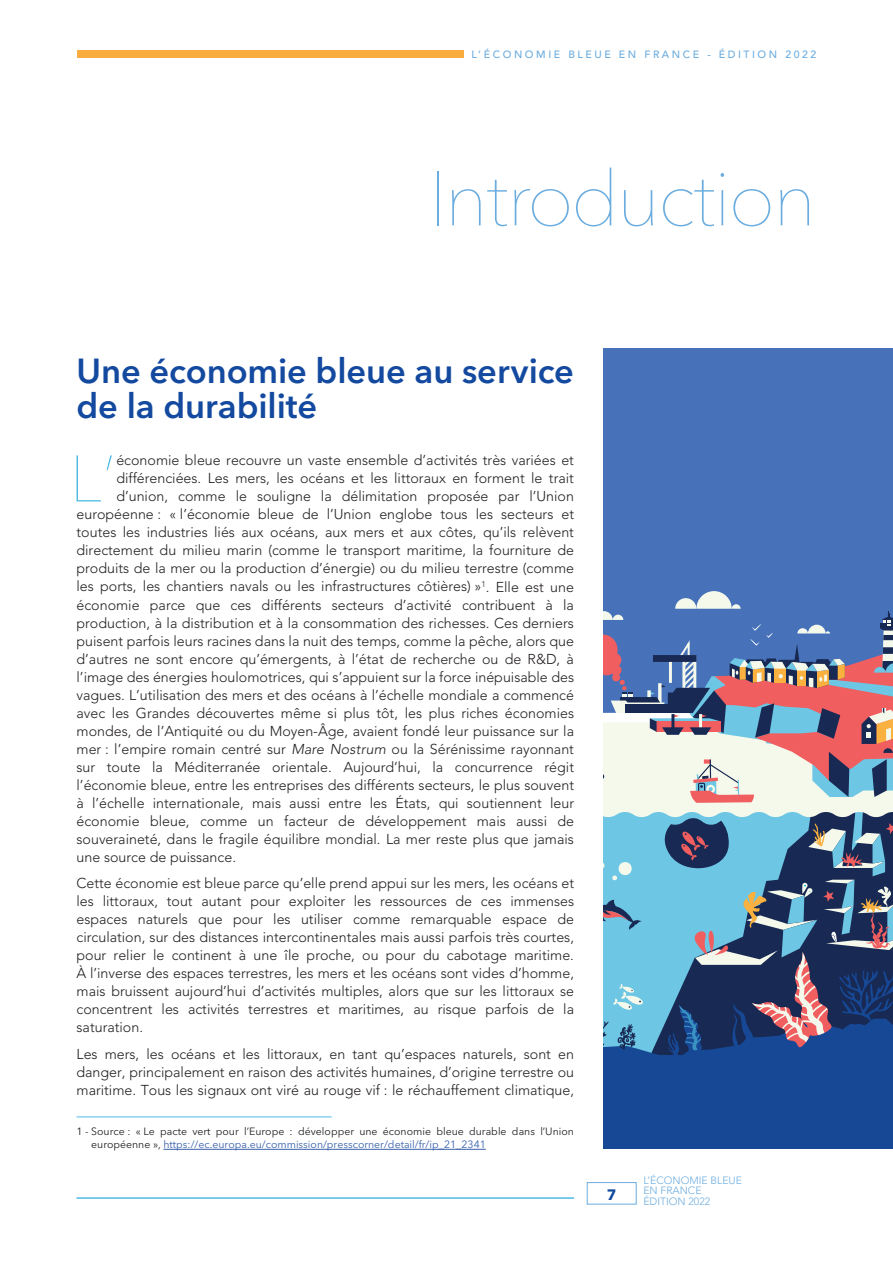
<style>
.page{position:relative;width:893px;height:1263px;background:#fff}
.page>*{position:absolute;margin:0;border:0;box-sizing:border-box;transform-origin:0 0}
.t1{font:200 76.5px "Avenir Next";letter-spacing:-.03em;color:#6caddf}
.t2{font:200 65.1px "Avenir Next";color:#4ebae5}
.t3{font:600 34.5px/34.5px "Avenir Next";letter-spacing:-.005em;color:#13499f}
.t4{font:700 15px "Avenir Next";color:#13499f}
.t5{font:300 14.25px/18px "Avenir";color:#231f20;text-align:justify}
.t6{font:10.5px/13.5px "Avenir Next";color:#231f20}
.t7{font:500 10.5px "Avenir";letter-spacing:.245em;color:#6caddf}
.t8{font:300 10.5px/10.5px "Avenir";color:#6caddf}
.s1{font-style:italic}
.s2{color:#375fac}
</style>
<div class="page">
<hr style="left:77px;top:1117px;width:255px;height:1px;background:#4ebae5">
<hr style="left:163px;top:1149px;width:323px;height:1px;background:#375fac">
<div style="left:604px;top:349px;width:289px;height:242px;background:#4772b9"></div>
<svg style="left:604px;top:591px;width:289px;height:557px"></svg>
<div style="left:587px;top:1182px;width:50px;height:22px;border:1px solid #6caddf"></div>
<div style="left:77px;top:50px;width:386px;height:8px;background:#fbac3f"></div>
<hr style="left:77px;top:1197px;width:497px;height:2px;background:#4ebae5">
<p class="t7" style="left:471px;top:45px;width:346px">L’ÉCONOMIE BLEUE EN FRANCE - ÉDITION 2022</p>
<h1 class="t1" style="left:429px;top:134px;width:389px">Introduction</h1>
<h3 class="t3" style="left:77px;top:353px;width:499px">Une économie bleue au service de la durabilité</h3>
<h2 class="t2" style="left:70px;top:424px;width:48px">L’</h2>
<p class="t5" style="left:116px;top:452px;width:459px">économie bleue recouvre un vaste ensemble d’activités très variées et</p>
<p class="t5" style="left:116px;top:470px;width:459px">différenciées. Les mers, les océans et les littoraux en forment le trait</p>
<p class="t5" style="left:116px;top:488px;width:459px">d’union, comme le souligne la délimitation proposée par l’Union</p>
<p class="t5" style="left:77px;top:506px;width:499px">européenne : « l’économie bleue de l’Union englobe tous les secteurs et</p>
<p class="t5" style="left:77px;top:524px;width:499px">toutes les industries liés aux océans, aux mers et aux côtes, qu’ils relèvent</p>
<p class="t5" style="left:77px;top:542px;width:499px">directement du milieu marin (comme le transport maritime, la fourniture de</p>
<p class="t5" style="left:77px;top:560px;width:499px">produits de la mer ou la production d’énergie) ou du milieu terrestre (comme</p>
<p class="t5" style="left:77px;top:578px;width:499px">les ports, les chantiers navals ou les infrastructures côtières) »<sup>1</sup>. Elle est une</p>
<p class="t5" style="left:77px;top:596px;width:499px">économie parce que ces différents secteurs d’activité contribuent à la</p>
<p class="t5" style="left:77px;top:614px;width:499px">production, à la distribution et à la consommation des richesses. Ces derniers</p>
<p class="t5" style="left:77px;top:632px;width:499px">puisent parfois leurs racines dans la nuit des temps, comme la pêche, alors que</p>
<p class="t5" style="left:77px;top:650px;width:499px">d’autres ne sont encore qu’émergents, à l’état de recherche ou de R&amp;D, à</p>
<p class="t5" style="left:77px;top:668px;width:499px">l’image des énergies houlomotrices, qui s’appuient sur la force inépuisable des</p>
<p class="t5" style="left:77px;top:686px;width:499px">vagues. L’utilisation des mers et des océans à l’échelle mondiale a commencé</p>
<p class="t5" style="left:77px;top:704px;width:499px">avec les Grandes découvertes même si plus tôt, les plus riches économies</p>
<p class="t5" style="left:77px;top:722px;width:499px">mondes, de l’Antiquité ou du Moyen-Âge, avaient fondé leur puissance sur la</p>
<p class="t5" style="left:77px;top:740px;width:499px">mer : l’empire romain centré sur <span class="s1">Mare Nostrum</span> ou la Sérénissime rayonnant</p>
<p class="t5" style="left:77px;top:758px;width:499px">sur toute la Méditerranée orientale. Aujourd’hui, la concurrence régit</p>
<p class="t5" style="left:77px;top:776px;width:499px">l’économie bleue, entre les entreprises des différents secteurs, le plus souvent</p>
<p class="t5" style="left:77px;top:794px;width:499px">à l’échelle internationale, mais aussi entre les États, qui soutiennent leur</p>
<p class="t5" style="left:77px;top:812px;width:499px">économie bleue, comme un facteur de développement mais aussi de</p>
<p class="t5" style="left:77px;top:830px;width:499px">souveraineté, dans le fragile équilibre mondial. La mer reste plus que jamais</p>
<p class="t5" style="left:77px;top:848px;width:161px">une source de puissance.</p>
<p class="t5" style="left:77px;top:874px;width:499px">Cette économie est bleue parce qu’elle prend appui sur les mers, les océans et les littoraux, tout autant pour exploiter les ressources de ces immenses espaces naturels que pour les utiliser comme remarquable espace de circulation, sur des distances intercontinentales mais aussi parfois très courtes, pour relier le continent à une île proche, ou pour du cabotage maritime.<br>À l’inverse des espaces terrestres, les mers et les océans sont vides d’homme, mais bruissent aujourd’hui d’activités multiples, alors que sur les littoraux se concentrent les activités terrestres et maritimes, au risque parfois de la saturation.</p>
<p class="t5" style="left:77px;top:1044px;width:499px">Les mers, les océans et les littoraux, en tant qu’espaces naturels, sont en danger, principalement en raison des activités humaines, d’origine terrestre ou maritime. Tous les signaux ont viré au rouge vif : le réchauffement climatique,</p>
<p class="t6" style="left:91px;top:1124px;width:484px;text-indent:-15px">1 - Source : « Le pacte vert pour l’Europe : développer une économie bleue durable dans l’Union européenne », <span class="s2">https://ec.europa.eu/commission/presscorner/detail/fr/ip_21_2341</span></p>
<p class="t8" style="left:643px;top:1175px;width:100px">L’ÉCONOMIE BLEUE<br>EN FRANCE</p>
<p class="t4" style="left:607px;top:1182px;width:11px">7</p>
<p class="t8" style="left:643px;top:1196px;width:68px">ÉDITION 2022</p>
</div>
